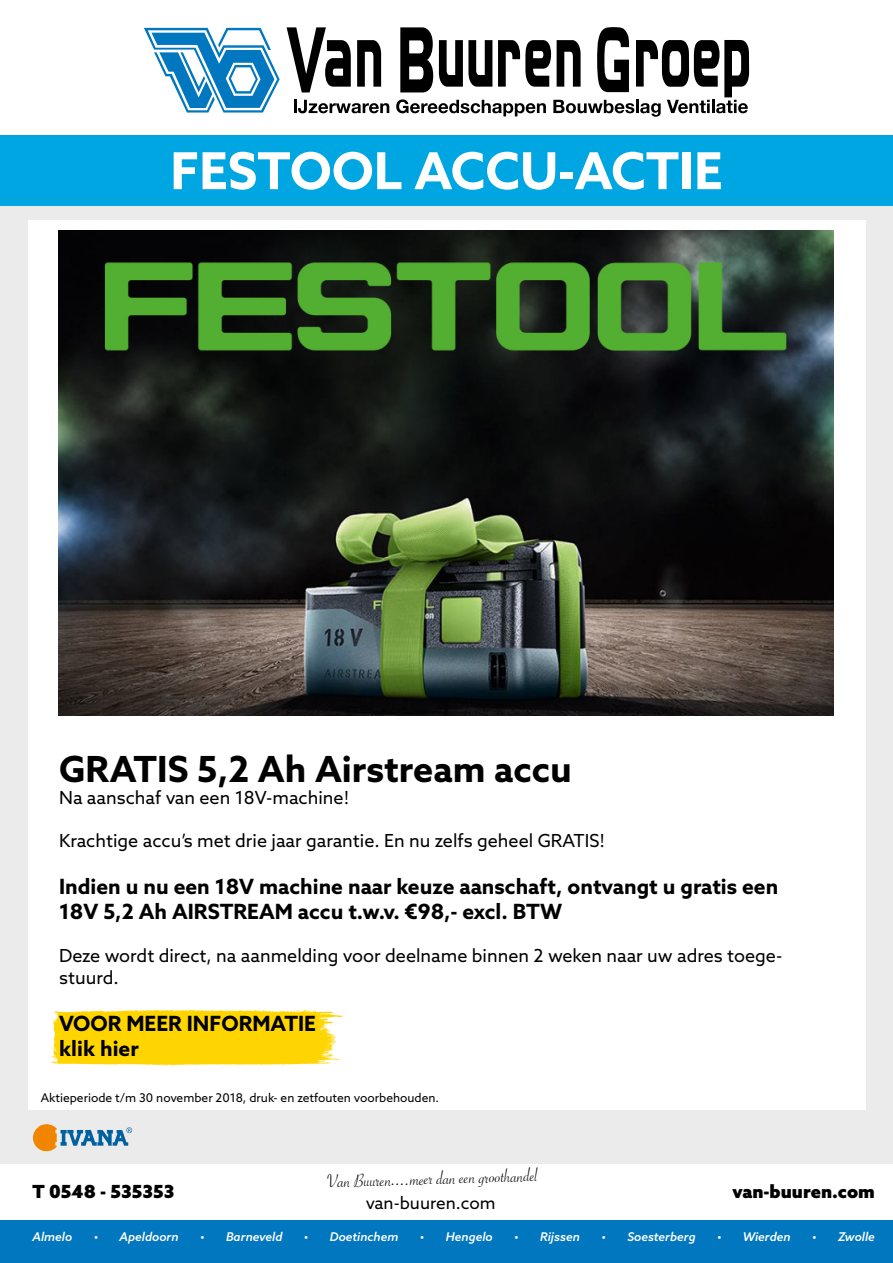
<style>
.page{position:relative;width:893px;height:1263px;background:#fff}
.page>*{position:absolute;margin:0;border:0;box-sizing:border-box;transform-origin:0 0}
.t1{font:700 51px "Azo Sans";color:#fff}
.t2{font:700 36px "Azo Sans";color:#000}
.t3{font:700 21px/25.2px "Azo Sans";color:#000}
.t4{font:19.95px "Savoye Let Plain";color:#000}
.t5{font:900 18.15px "Azo Sans";color:#000}
.t6{font:18px/21.6px "Azo Sans";color:#000}
.t7{font:17.1px "Azo Sans";color:#000}
.t8{font:italic 500 12px "Azo Sans";color:#fff}
.t9{font:12px "Azo Sans";color:#000}
</style>
<div class="page">
<div style="left:0;top:135px;width:893px;height:1028px;background:#ebebeb"></div>
<div style="left:0;top:1220px;width:893px;height:43px;background:#0077be"></div>
<div style="left:0;top:135px;width:893px;height:71px;background:#00a6e2"></div>
<svg style="left:144px;top:28px;width:136px;height:85px"></svg>
<svg style="left:357px;top:40px;width:24px;height:47px"></svg>
<svg style="left:287px;top:27px;width:64px;height:65px"></svg>
<svg style="left:294px;top:100px;width:95px;height:13px"></svg>
<svg style="left:396px;top:27px;width:353px;height:90px"></svg>
<svg style="left:33px;top:1124px;width:99px;height:28px"></svg>
<div style="left:28px;top:220px;width:837px;height:890px;background:#fff"></div>
<svg style="left:51px;top:1010px;width:293px;height:55px;background:#ffd818"></svg>
<img style="left:58px;top:231px;width:775px;height:484px">
<h1 class="t1" style="left:170px;top:137px;width:554px">FESTOOL ACCU-ACTIE</h1>
<h2 class="t2" style="left:59px;top:745px;width:514px">GRATIS 5,2 Ah Airstream accu</h2>
<p class="t6" style="left:59px;top:786px;width:292px">Na aanschaf van een 18V-machine!</p>
<p class="t6" style="left:59px;top:829px;width:547px">Krachtige accu’s met drie jaar garantie. En nu zelfs geheel GRATIS!</p>
<p class="t3" style="left:59px;top:873px;width:721px">Indien u nu een 18V machine naar keuze aanschaft, ontvangt u gratis een<br>18V 5,2 Ah AIRSTREAM accu t.w.v. €98,- excl. BTW</p>
<p class="t6" style="left:59px;top:945px;width:725px">Deze wordt direct, na aanmelding voor deelname binnen 2 weken naar uw adres toege&shy;stuurd.</p>
<p class="t3" style="left:59px;top:1010px;width:258px">VOOR MEER INFORMATIE klik hier</p>
<p class="t9" style="left:41px;top:1090px;width:400px">Aktieperiode t/m 30 november 2018, druk- en zetfouten voorbehouden.</p>
<p class="t4" style="left:327px;top:1169px;width:212px;rotate:-2deg">Van Buuren....meer dan een groothandel</p>
<p class="t7" style="left:366px;top:1192px;width:131px">van-buuren.com</p>
<p class="t5" style="left:732px;top:1179px;width:144px">van-buuren.com</p>
<p class="t5" style="left:33px;top:1179px;width:143px">T 0548 - 535353</p>
<p class="t8" style="left:33px;top:1228px;width:41px">Almelo</p>
<p class="t8" style="left:94px;top:1228px;width:86px">• Apeldoorn</p>
<p class="t8" style="left:200px;top:1228px;width:84px">• Barneveld</p>
<p class="t8" style="left:304px;top:1228px;width:96px">• Doetinchem</p>
<p class="t8" style="left:420px;top:1228px;width:74px">• Hengelo</p>
<p class="t8" style="left:514px;top:1228px;width:67px">• Rijssen</p>
<p class="t8" style="left:601px;top:1228px;width:96px">• Soesterberg</p>
<p class="t8" style="left:717px;top:1228px;width:75px">• Wierden</p>
<p class="t8" style="left:812px;top:1228px;width:64px">• Zwolle</p>
</div>
